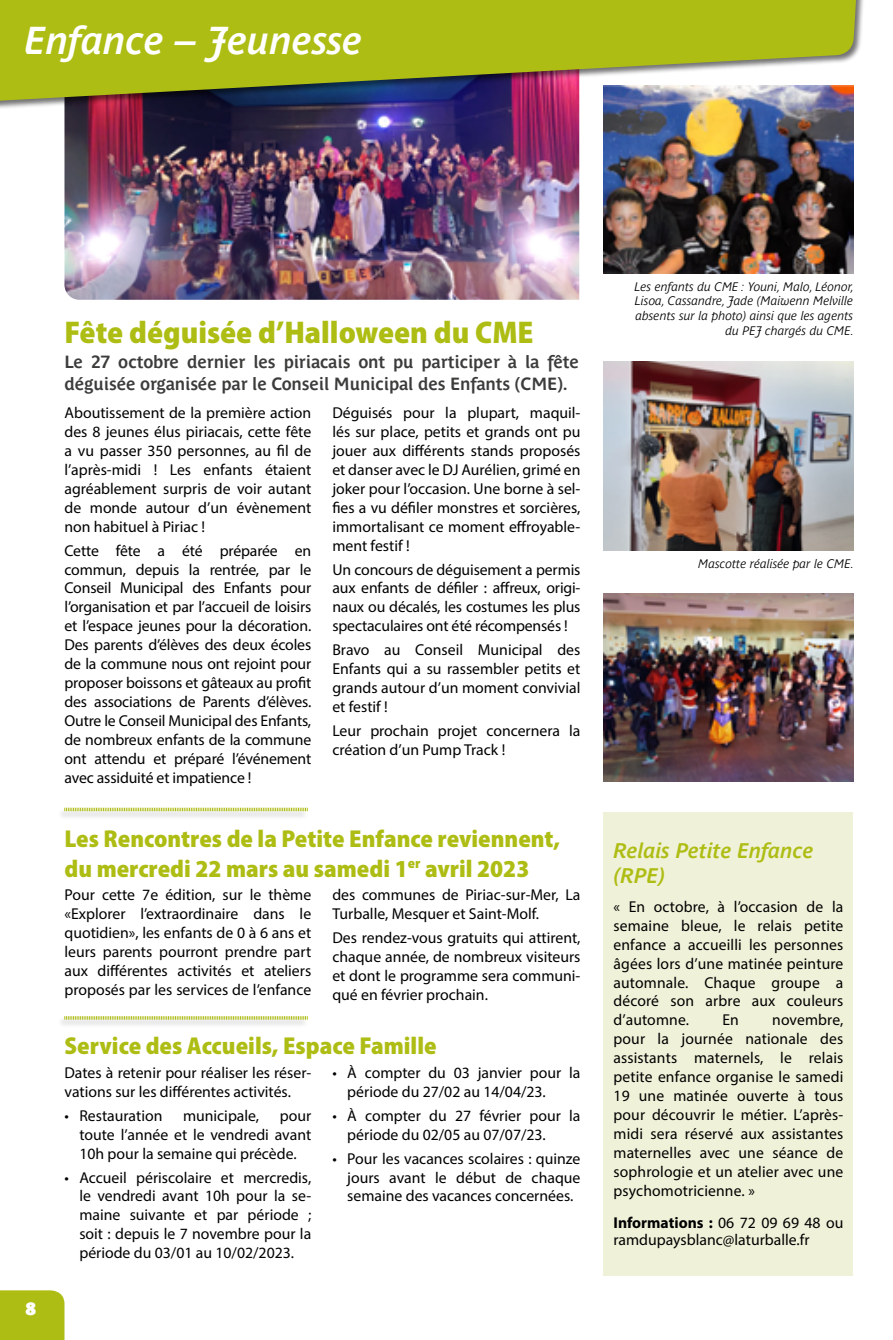
<style>
.page{position:relative;width:893px;height:1340px;background:#fff}
.page>*{position:absolute;margin:0;border:0;box-sizing:border-box;transform-origin:0 0}
.t1{font:italic 700 38.5px "Parisine Plus Std Gris";color:#fff}
.t2{font:900 semi-condensed 31.5px "Myriad Pro";color:#aebd14}
.t3{font:900 semi-condensed 24.5px/29.4px "Myriad Pro";color:#aebd14}
.t4{font:italic 700 21px/25.2px "Parisine Plus Std Gris";color:#aebd14}
.t5{font:700 17.5px/21px "Parisine Plus Std Gris";letter-spacing:-.01em;color:#3c3c3b}
.t6{font:700 17.5px "Parisine Plus Std Sombre";color:#fff}
.t7{font:15.75px/18.9px "Myriad Pro";color:#000;text-align:justify}
.t8{font:italic 12.25px/14.7px "Parisine Plus Std Gris";color:#000;text-align:right}
.s1{font-weight:700}
</style>
<div class="page">
<img style="left:64px;top:112px;width:515px;height:188px">
<div style="left:58px;top:808px;width:250px;height:12px;background:#000;opacity:.55"></div>
<svg style="left:64px;top:807px;width:244px;height:4px"></svg>
<div style="left:58px;top:1016px;width:250px;height:13px;background:#000;opacity:.55"></div>
<svg style="left:64px;top:1016px;width:244px;height:3px"></svg>
<img style="left:604px;top:112px;width:249px;height:162px">
<img style="left:604px;top:362px;width:249px;height:188px">
<img style="left:604px;top:593px;width:249px;height:188px">
<div style="left:604px;top:812px;width:249px;height:463px;background:#f0f1d9"></div>
<div style="left:0;top:0;width:866px;height:112px;background:#000;opacity:.55"></div>
<svg style="left:0;top:0;width:858px;height:103px;background:#a4ac34"></svg>
<div style="left:0;top:1290px;width:64px;height:49px;background:#aebd14"></div>
<h1 class="t1" style="left:25px;top:18px;width:340px">Enfance – Jeunesse</h1>
<p class="t6" style="left:25px;top:1298px;width:12px">8</p>
<h2 class="t2" style="left:64px;top:311px;width:471px">Fête déguisée d’Halloween du CME</h2>
<p class="t5" style="left:64px;top:352px;width:516px">Le 27 octobre dernier les piriacais ont pu participer à la fête déguisée organisée par le Conseil Municipal des Enfants (CME).</p>
<p class="t7" style="left:64px;top:403px;width:248px">Aboutissement de la première action des 8 jeunes élus piriacais, cette fête a vu passer 350 personnes, au fil de l’après-midi ! Les enfants étaient agréablement surpris de voir autant de monde autour d’un évènement non habituel à Piriac !</p>
<p class="t7" style="left:64px;top:540px;width:248px">Cette fête a été préparée en commun, depuis la rentrée, par le Conseil Municipal des Enfants pour l’organisation et par l’accueil de loisirs et l’espace jeunes pour la décoration.<br>Des parents d’élèves des deux écoles de la commune nous ont rejoint pour proposer boissons et gâteaux au profit des associations de Parents d’élèves.<br>Outre le Conseil Municipal des Enfants, de nombreux enfants de la commune ont attendu et préparé l’événement avec assiduité et impatience !</p>
<p class="t7" style="left:332px;top:403px;width:250px">Déguisés pour la plupart, maquil&shy;lés sur place, petits et grands ont pu jouer aux différents stands proposés et danser avec le DJ Aurélien, grimé en joker pour l’occasion. Une borne à sel&shy;fies a vu défiler monstres et sorcières, immortalisant ce moment effroyable&shy;ment festif !</p>
<p class="t7" style="left:332px;top:559px;width:250px">Un concours de déguisement a permis aux enfants de défiler : affreux, origi&shy;naux ou décalés, les costumes les plus spectaculaires ont été récompensés !</p>
<p class="t7" style="left:332px;top:640px;width:250px">Bravo au Conseil Municipal des Enfants qui a su rassembler petits et grands autour d’un moment convivial et festif !</p>
<p class="t7" style="left:332px;top:720px;width:250px">Leur prochain projet concernera la création d’un Pump Track !</p>
<h3 class="t3" style="left:64px;top:823px;width:497px">Les Rencontres de la Petite Enfance reviennent, du mercredi 22 mars au samedi 1<sup>er</sup> avril 2023</h3>
<p class="t7" style="left:64px;top:885px;width:248px">Pour cette 7e édition, sur le thème «Explorer l’extraordinaire dans le quotidien», les enfants de 0 à 6 ans et leurs parents pourront prendre part aux différentes activités et ateliers proposés par les services de l’enfance</p>
<p class="t7" style="left:332px;top:885px;width:250px">des communes de Piriac-sur-Mer, La<br>Turballe, Mesquer et Saint-Molf.</p>
<p class="t7" style="left:332px;top:928px;width:250px">Des rendez-vous gratuits qui attirent, chaque année, de nombreux visiteurs et dont le programme sera communi&shy;qué en février prochain.</p>
<h3 class="t3" style="left:64px;top:1030px;width:374px">Service des Accueils, Espace Famille</h3>
<p class="t7" style="left:64px;top:1063px;width:248px">Dates à retenir pour réaliser les réser&shy;vations sur les différentes activités.</p>
<p class="t7" style="left:64px;top:1105px;width:99px">• Restauration</p>
<p class="t7" style="left:183px;top:1105px;width:78px">municipale,</p>
<p class="t7" style="left:347px;top:1063px;width:235px;text-indent:-15px">• À compter du 03 janvier pour la période du 27/02 au 14/04/23.</p>
<p class="t7" style="left:347px;top:1105px;width:235px;text-indent:-15px">• À compter du 27 février pour la période du 02/05 au 07/07/23.</p>
<p class="t7" style="left:347px;top:1148px;width:235px;text-indent:-15px">• Pour les vacances scolaires : quinze jours avant le début de chaque semaine des vacances concernées.</p>
<p class="t7" style="left:79px;top:1105px;width:233px;text-indent:200px">pour toute l’année et le vendredi avant 10h pour la semaine qui précède.</p>
<p class="t7" style="left:79px;top:1167px;width:233px;text-indent:-15px">• Accueil périscolaire et mercredis, le vendredi avant 10h pour la se&shy;maine suivante et par période ; soit : depuis le 7 novembre pour la période du 03/01 au 10/02/2023.</p>
<p class="t8" style="left:635px;top:279px;width:221px">Les enfants du CME : Youni, Malo, Léonor, Lisoa, Cassandre, Jade (Maiwenn Melville absents sur la photo) ainsi que les agents du PEJ chargés du CME.</p>
<p class="t8" style="left:698px;top:556px;width:158px">Mascotte réalisée par le CME.</p>
<h3 class="t4" style="left:613px;top:837px;width:202px">Relais Petite Enfance (RPE)</h3>
<p class="t7" style="left:613px;top:896px;width:231px">« En octobre, à l’occasion de la semaine bleue, le relais petite enfance a accueilli les personnes âgées lors d’une matinée peinture automnale. Chaque groupe a décoré son arbre aux couleurs d’automne.</p>
<p class="t7" style="left:613px;top:1010px;width:231px;text-indent:159px">novembre, pour la journée nationale des assistants maternels, le relais petite enfance organise le samedi 19 une matinée ouverte à tous pour découvrir le métier. L’après&shy;midi sera réservé aux assistantes maternelles avec une séance de sophrologie et un atelier avec une psychomotricienne. »</p>
<p class="t7" style="left:613px;top:1213px;width:231px;line-height:17.5px"><span class="s1">Informations :</span> 06 72 09 69 48 ou ramdupaysblanc@laturballe.fr</p>
<p class="t7" style="left:722px;top:1010px;width:18px">En</p>
</div>
